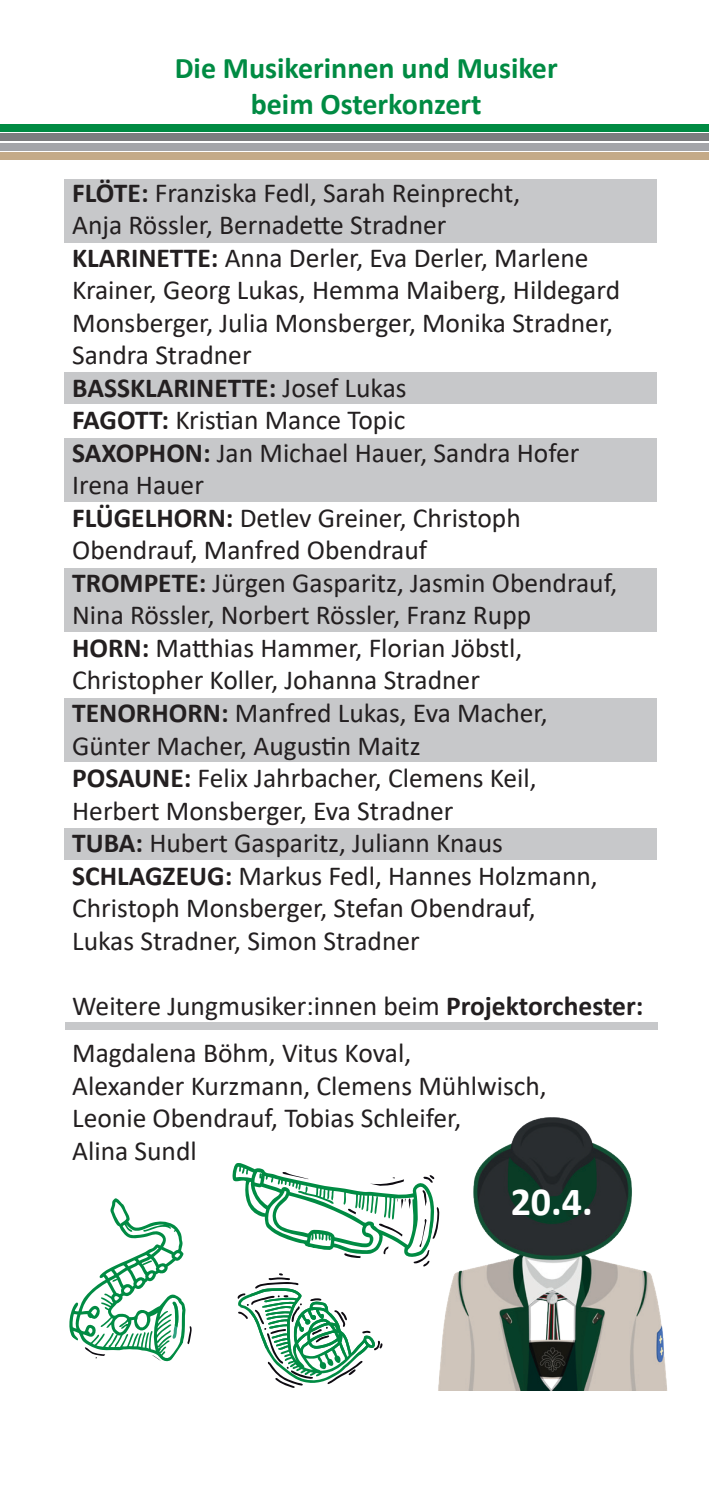
<style>
.page{position:relative;width:709px;height:1489px;background:#fff}
.page>*{position:absolute;margin:0;border:0;box-sizing:border-box;transform-origin:0 0}
.t1{font:700 40px "Calibri";color:#fff}
.t2{font:700 30px/36px "Calibri";color:#008b43;text-align:center}
.t3{font:27.5px/32.5px "Calibri";color:#231f20}
.s1{font-weight:700}
</style>
<div class="page">
<div style="left:0;top:124px;width:709px;height:8px;background:#008b43"></div>
<div style="left:0;top:133px;width:709px;height:8px;background:#7c7d7f"></div>
<div style="left:0;top:143px;width:709px;height:7px;background:#a4a5a9"></div>
<div style="left:0;top:152px;width:709px;height:8px;background:#c4aa88"></div>
<div style="left:65px;top:179px;width:591px;height:64px;background:#c7c8ca"></div>
<div style="left:65px;top:372px;width:591px;height:31px;background:#c7c8ca"></div>
<div style="left:65px;top:828px;width:591px;height:32px;background:#c7c8ca"></div>
<div style="left:65px;top:438px;width:591px;height:64px;background:#c7c8ca"></div>
<div style="left:65px;top:567px;width:591px;height:64px;background:#c7c8ca"></div>
<div style="left:65px;top:698px;width:591px;height:64px;background:#c7c8ca"></div>
<div style="left:65px;top:1022px;width:592px;height:7px;background:#c7c8ca"></div>
<svg style="left:232px;top:1163px;width:205px;height:104px"></svg>
<svg style="left:69px;top:1198px;width:123px;height:163px"></svg>
<svg style="left:237px;top:1273px;width:146px;height:115px"></svg>
<img style="left:437px;top:1117px;width:230px;height:273px">
<p class="t2" style="left:175px;top:49px;width:384px">Die Musikerinnen und Musiker beim Osterkonzert</p>
<p class="t3" style="left:72px;top:175px;width:549px"><span class="s1">FLÖTE:</span> Franziska Fedl, Sarah Reinprecht,<br>Anja Rössler, Bernadette Stradner<br><span class="s1">KLARINETTE:</span> Anna Derler, Eva Derler, Marlene Krainer, Georg Lukas, Hemma Maiberg, Hildegard Monsberger, Julia Monsberger, Monika Stradner, Sandra Stradner<br><span class="s1">BASSKLARINETTE:</span> Josef Lukas<br><span class="s1">FAGOTT:</span> Kristian Mance Topic<br><span class="s1">SAXOPHON:</span> Jan Michael Hauer, Sandra Hofer Irena Hauer<br><span class="s1">FLÜGELHORN:</span> Detlev Greiner, Christoph Obendrauf, Manfred Obendrauf<br><span class="s1">TROMPETE:</span> Jürgen Gasparitz, Jasmin Obendrauf, Nina Rössler, Norbert Rössler, Franz Rupp<br><span class="s1">HORN:</span> Matthias Hammer, Florian Jöbstl, Christopher Koller, Johanna Stradner <span class="s1">TENORHORN:</span> Manfred Lukas, Eva Macher, Günter Macher, Augustin Maitz<br><span class="s1">POSAUNE:</span> Felix Jahrbacher, Clemens Keil, Herbert Monsberger, Eva Stradner<br><span class="s1">TUBA:</span> Hubert Gasparitz, Juliann Knaus <span class="s1">SCHLAGZEUG:</span> Markus Fedl, Hannes Holzmann, Christoph Monsberger, Stefan Obendrauf,<br>Lukas Stradner, Simon Stradner</p>
<p class="t3" style="left:72px;top:981px;width:573px;line-height:47.5px">Weitere Jungmusiker:innen beim <span class="s1">Projektorchester:<br></span>Magdalena Böhm, Vitus Koval,</p>
<p class="t3" style="left:72px;top:1068px;width:476px">Alexander Kurzmann, Clemens Mühlwisch,<br>Leonie Obendrauf, Tobias Schleifer,<br>Alina Sundl</p>
<h1 class="t1" style="left:510px;top:1172px;width:84px">20.4.</h1>
</div>
